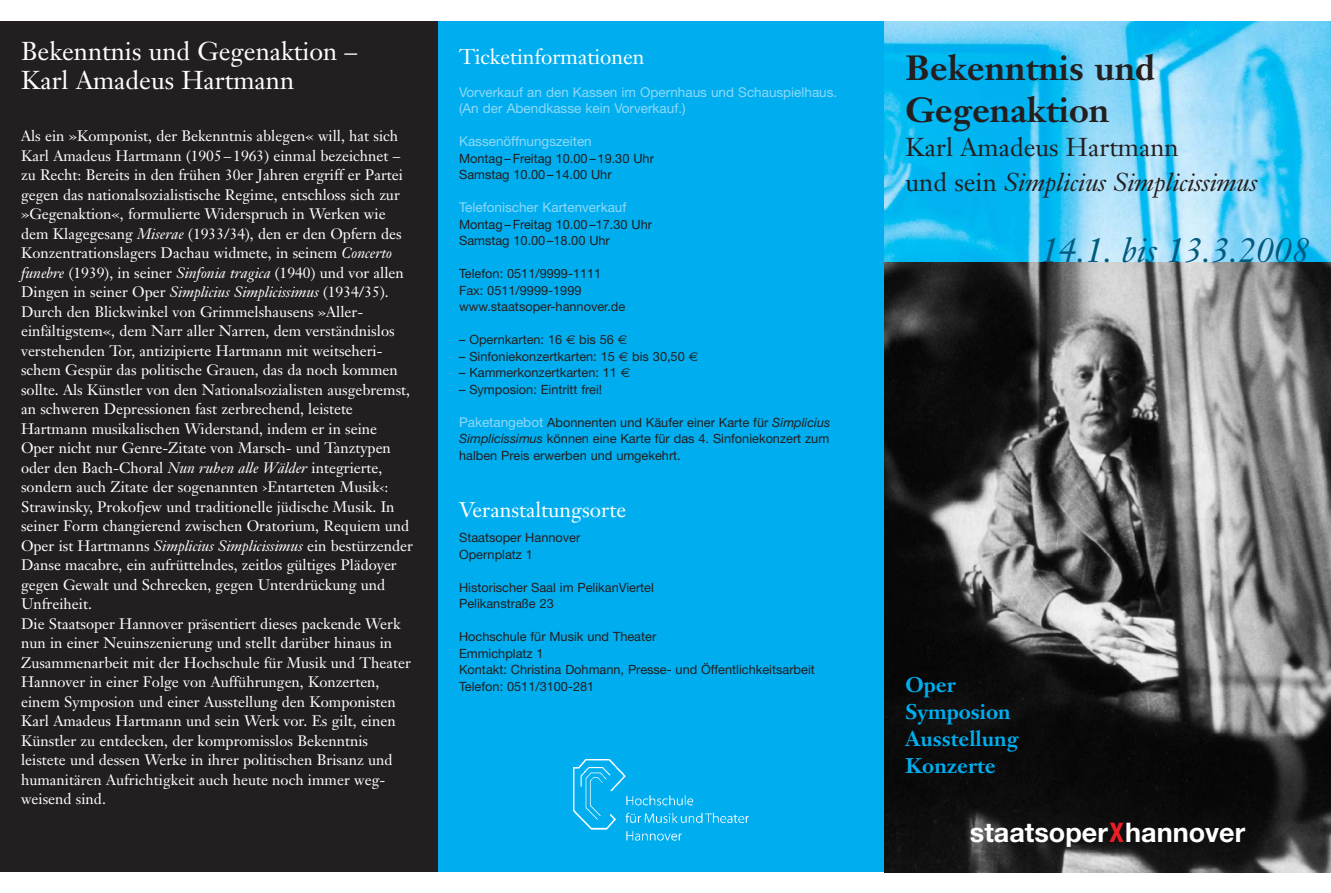
<style>
.page{position:relative;width:1331px;height:893px;background:#fff}
.page>*{position:absolute;margin:0;border:0;box-sizing:border-box;transform-origin:0 0}
.t1{font:700 34.5px/42.2px "Janson Text";color:#231f20}
.t2{font:italic 34.5px "Janson Text";color:#005b7f}
.t3{font:700 27px "Helvetica Neue";color:#fff}
.t4{font:25.5px/34.5px "Janson Text";color:#231f20}
.t5{font:25.5px/28.5px "Janson Text";color:#fff}
.t6{font:21px "Janson Text";color:#fff}
.t7{font:700 21px/27px "Janson Text";color:#00aeef}
.t8{font:15px/19.5px "Janson Text";color:#fff}
.t9{font:13.5px/16.5px "Helvetica Neue";color:#8ed8f8}
.t10{font:12.75px/16.5px "Helvetica Neue";color:#231f20}
.s1{font-style:italic}
.s2{font-family:"Euro Sans"}
.s3{font-size:13.5px;color:#8ed8f8}
.s4{font-stretch:condensed;color:#ed1e25}
</style>
<div class="page">
<div style="left:438px;top:22px;width:446px;height:850px;background:#00aeef"></div>
<img style="left:884px;top:262px;width:447px;height:610px">
<img style="left:884px;top:22px;width:447px;height:240px">
<img style="left:573px;top:760px;width:176px;height:80px">
<div style="left:0;top:22px;width:438px;height:850px;background:#231f20"></div>
<h3 class="t5" style="left:21px;top:39px;width:338px">Bekenntnis und Gegenaktion –<br>Karl Amadeus Hartmann</h3>
<p class="t8" style="left:21px;top:128px;width:393px">Als ein »Komponist, der Bekenntnis ablegen« will, hat sich Karl Amadeus Hartmann (1905 – 1963) einmal bezeichnet – zu Recht: Bereits in den frühen 30er Jahren ergriff er Partei gegen das nationalsozialistische Regime, entschloss sich zur »Gegenaktion«, formulierte Widerspruch in Werken wie dem Klagegesang <span class="s1">Miserae</span> (1933/34), den er den Opfern des Konzentrationslagers Dachau widmete, in seinem <span class="s1">Concerto funebre</span> (1939), in seiner <span class="s1">Sinfonia tragica</span> (1940) und vor allen Dingen in seiner Oper <span class="s1">Simplicius Simplicissimus</span> (1934/35).<br>Durch den Blickwinkel von Grimmelshausens »Aller&shy;einfältigstem«, dem Narr aller Narren, dem verständnislos verstehenden Tor, antizipierte Hartmann mit weitseheri&shy;schem Gespür das politische Grauen, das da noch kommen sollte. Als Künstler von den Nationalsozialisten ausgebremst, an schweren Depressionen fast zerbrechend, leistete Hartmann musikalischen Widerstand, indem er in seine Oper nicht nur Genre-Zitate von Marsch- und Tanztypen oder den Bach-Choral <span class="s1">Nun ruhen alle Wälder</span> integrierte, sondern auch Zitate der sogenannten ›Entarteten Musik‹:<br>Strawinsky, Prokofjew und traditionelle jüdische Musik. In seiner Form changierend zwischen Oratorium, Requiem und Oper ist Hartmanns <span class="s1">Simplicius Simplicissimus</span> ein bestürzender Danse macabre, ein aufrüttelndes, zeitlos gültiges Plädoyer gegen Gewalt und Schrecken, gegen Unterdrückung und Unfreiheit.<br>Die Staatsoper Hannover präsentiert dieses packende Werk nun in einer Neuinszenierung und stellt darüber hinaus in Zusammenarbeit mit der Hochschule für Musik und Theater Hannover in einer Folge von Aufführungen, Konzerten, einem Symposion und einer Ausstellung den Komponisten Karl Amadeus Hartmann und sein Werk vor. Es gilt, einen Künstler zu entdecken, der kompromisslos Bekenntnis leistete und dessen Werke in ihrer politischen Brisanz und humanitären Aufrichtigkeit auch heute noch immer weg&shy;weisend sind.</p>
<h3 class="t6" style="left:459px;top:48px;width:187px">Ticketinformationen</h3>
<p class="t9" style="left:459px;top:85px;width:380px">Vorverkauf an den Kassen im Opernhaus und Schauspielhaus. (An der Abendkasse kein Vorverkauf.)</p>
<p class="t9" style="left:459px;top:134px;width:134px">Kassenöffnungszeiten</p>
<p class="t10" style="left:459px;top:151px;width:196px">Montag – Freitag 10.00 – 19.30 Uhr<br>Samstag 10.00 – 14.00 Uhr</p>
<p class="t9" style="left:459px;top:200px;width:169px">Telefonischer Kartenverkauf</p>
<p class="t10" style="left:459px;top:217px;width:195px">Montag – Freitag 10.00 –17.30 Uhr<br>Samstag 10.00 –18.00 Uhr</p>
<p class="t10" style="left:459px;top:267px;width:168px">Telefon: 0511/9999-1111<br>Fax: 0511/9999-1999 www.staatsoper-hannover.de</p>
<p class="t10" style="left:459px;top:333px;width:170px">– Opernkarten: 16 <span class="s2">€</span> bis 56 <span class="s2">€</span></p>
<p class="t10" style="left:459px;top:349px;width:241px">– Sinfoniekonzertkarten: 15 <span class="s2">€</span> bis 30,50 <span class="s2">€</span></p>
<p class="t10" style="left:459px;top:366px;width:173px">– Kammerkonzertkarten: 11 <span class="s2">€</span></p>
<p class="t10" style="left:459px;top:382px;width:145px">– Symposion: Eintritt frei!</p>
<p class="t10" style="left:459px;top:415px;width:373px;text-align:justify"><span class="s3">Paketangebot</span> Abonnenten und Käufer einer Karte für <span class="s1">Simplicius Simplicissimus</span> können eine Karte für das 4. Sinfoniekonzert zum halben Preis erwerben und umgekehrt.</p>
<h3 class="t6" style="left:459px;top:501px;width:168px">Veranstaltungsorte</h3>
<p class="t10" style="left:459px;top:531px;width:123px">Staatsoper Hannover<br>Opernplatz 1</p>
<p class="t10" style="left:459px;top:580px;width:196px">Historischer Saal im PelikanViertel<br>Pelikanstraße 23</p>
<p class="t10" style="left:459px;top:630px;width:357px">Hochschule für Musik und Theater<br>Emmichplatz 1<br>Kontakt: Christina Dohmann, Presse- und Öffentlichkeitsarbeit Telefon: 0511/3100-281</p>
<h1 class="t1" style="left:905px;top:50px;width:251px">Bekenntnis und<br>Gegenaktion</h1>
<h3 class="t4" style="left:905px;top:133px;width:353px">Karl Amadeus Hartmann<br>und sein <span class="s1">Simplicius Simplicissimus</span></h3>
<h1 class="t2" style="left:1041px;top:237px;width:270px">14.1. bis 13.3.2008</h1>
<h3 class="t7" style="left:905px;top:673px;width:114px">Oper<br>Symposion<br>Ausstellung<br>Konzerte</h3>
<h2 class="t3" style="left:970px;top:823px;width:277px">staatsoper<span class="s4">X</span>hannover</h2>
</div>
